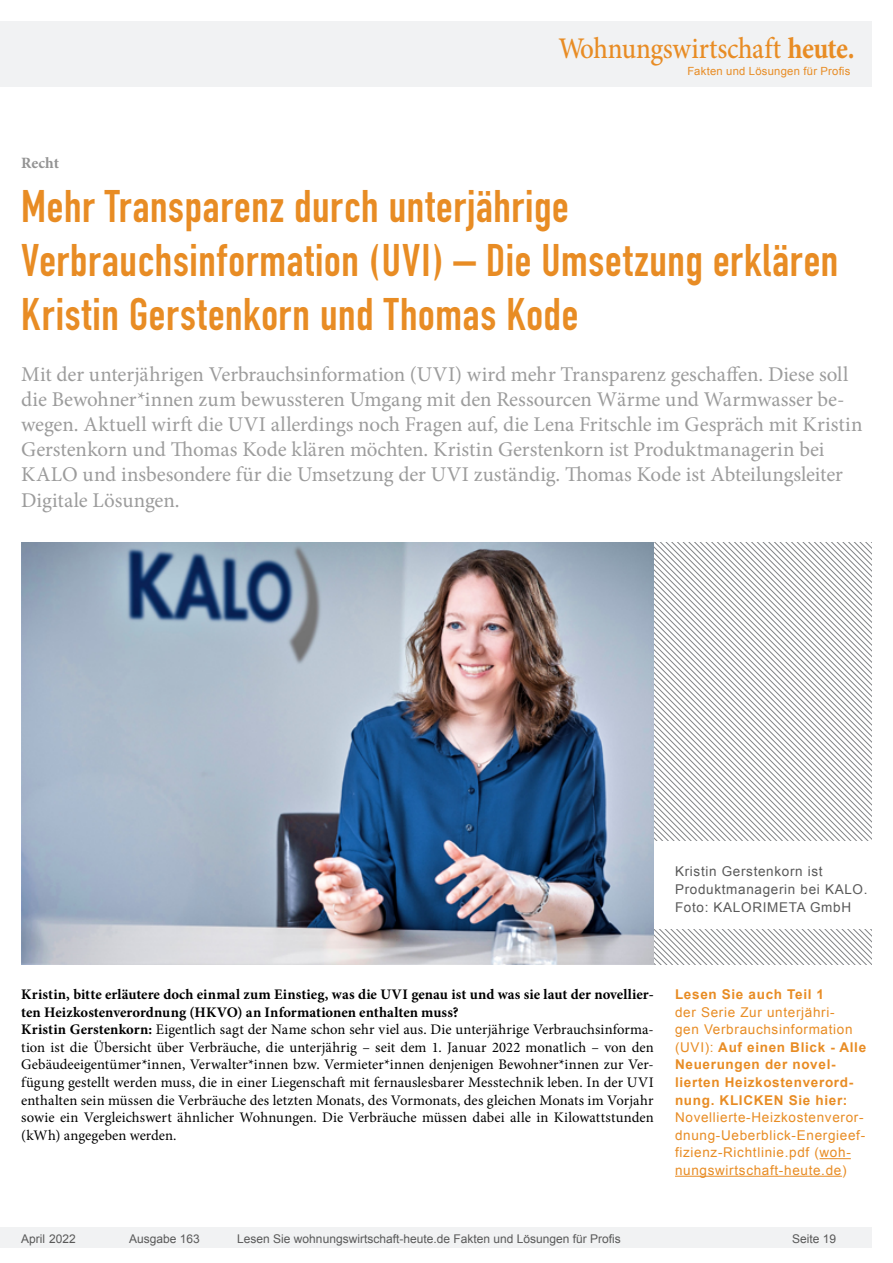
<style>
.page{position:relative;width:893px;height:1263px;background:#fff}
.page>*{position:absolute;margin:0;border:0;box-sizing:border-box;transform-origin:0 0}
.Überschrift_Groß{font:45px/54px "DIN Engschrift";letter-spacing:.015em;color:#e88c24}
.t1{font:500 30px "Minion Pro";letter-spacing:-.01em;color:#e88c24;scale:.9 1}
.Anlesetext{font:21px/25.2px "Minion Pro";color:#9c9c9c}
.Kategorie{font:700 15.75px "Minion Pro";color:#939393}
.Fließtext_erste_Zeil{font:14.7px/17.5px "Minion Pro";letter-spacing:.005em;color:#000;text-align:justify}
.AUTOR{font:700 14.7px/17.5px "Minion Pro";color:#000}
.Info{font:13.5px/17.5px "Arial";letter-spacing:.05em;color:#e88c24}
.Bildunterschrift{font:13.5px/17.5px "Arial";letter-spacing:.05em;color:#595959}
.t2{font:12px "Arial";color:#595959}
.t3{font:11.25px "Arial";letter-spacing:.025em;color:#e88c24}
.s1{font-weight:700}
</style>
<div class="page">
<div style="left:0;top:1227px;width:872px;height:20px;background:#f1f2f3"></div>
<div style="left:0;top:21px;width:872px;height:66px;background:#f1f2f3"></div>
<svg style="left:654px;top:543px;width:218px;height:88px"></svg>
<svg style="left:654px;top:631px;width:218px;height:333px"></svg>
<div style="left:654px;top:841px;width:237px;height:88px;background:#fff"></div>
<img style="left:21px;top:543px;width:633px;height:421px">
<hr style="left:819px;top:1158px;width:32px;height:1px;background:#e88c24">
<hr style="left:675px;top:1176px;width:167px;height:1px;background:#e88c24">
<h2 class="t1" style="left:558px;top:28px;width:331px">Wohnungswirtschaft <span class="s1">heute.</span></h2>
<p class="t3" style="left:687px;top:63px;width:165px">Fakten und Lösungen für Profis</p>
<p class="Kategorie" style="left:21px;top:152px;width:39px">Recht</p>
<p class="Überschrift_Groß" style="left:21px;top:180px;width:819px">Mehr Transparenz durch unterjährige<br>Verbrauchsinformation (UVI) – Die Umsetzung erklären<br>Kristin Gerstenkorn und Thomas Kode</p>
<p class="Anlesetext" style="left:21px;top:361px;width:843px">Mit der unterjährigen Verbrauchsinformation (UVI) wird mehr Transparenz geschaffen. Diese soll die Bewohner*innen zum bewussteren Umgang mit den Ressourcen Wärme und Warmwasser be&shy;wegen. Aktuell wirft die UVI allerdings noch Fragen auf, die Lena Fritschle im Gespräch mit Kristin Gerstenkorn und Thomas Kode klären möchten. Kristin Gerstenkorn ist Produktmanagerin bei KALO und insbesondere für die Umsetzung der UVI zuständig. Thomas Kode ist Abteilungsleiter Digitale Lösungen.</p>
<p class="Bildunterschrift" style="left:675px;top:863px;width:194px">Kristin Gerstenkorn ist<br>Produktmanagerin bei KALO.<br>Foto: KALORIMETA GmbH</p>
<p class="AUTOR" style="left:21px;top:985px;width:634px">Kristin, bitte erläutere doch einmal zum Einstieg, was die UVI genau ist und was sie laut der novellier&shy;ten Heizkostenverordnung (HKVO) an Informationen enthalten muss?</p>
<p class="Fließtext_erste_Zeil" style="left:21px;top:1021px;width:634px"><span class="s1">Kristin Gerstenkorn:</span> Eigentlich sagt der Name schon sehr viel aus. Die unterjährige Verbrauchsinforma&shy;tion ist die Übersicht über Verbräuche, die unterjährig – seit dem 1. Januar 2022 monatlich – von den Gebäudeeigentümer*innen, Verwalter*innen bzw. Vermieter*innen denjenigen Bewohner*innen zur Ver&shy;fügung gestellt werden muss, die in einer Liegenschaft mit fernauslesbarer Messtechnik leben. In der UVI enthalten sein müssen die Verbräuche des letzten Monats, des Vormonats, des gleichen Monats im Vorjahr sowie ein Vergleichswert ähnlicher Wohnungen. Die Verbräuche müssen dabei alle in Kilowattstunden (kWh) angegeben werden.</p>
<p class="Info" style="left:675px;top:986px;width:193px"><span class="s1">Lesen Sie auch Teil 1<br></span>der Serie Zur unterjähri-<br>gen Verbrauchsinformation (UVI): <span class="s1">Auf einen Blick - Alle<br>Neuerungen der novel&shy;lierten Heizkostenverord&shy;nung. KLICKEN Sie hier:<br></span>Novellierte-Heizkostenveror&shy;dnung-Ueberblick-Energieef&shy;fizienz-Richtlinie.pdf (woh&shy;nungswirtschaft-heute.de)</p>
<p class="t2" style="left:21px;top:1230px;width:56px">April 2022</p>
<p class="t2" style="left:129px;top:1230px;width:72px">Ausgabe 163</p>
<p class="t2" style="left:237px;top:1230px;width:385px">Lesen Sie wohnungswirtschaft-heute.de Fakten und Lösungen für Profis</p>
<p class="t2" style="left:792px;top:1231px;width:46px">Seite 19</p>
</div>
